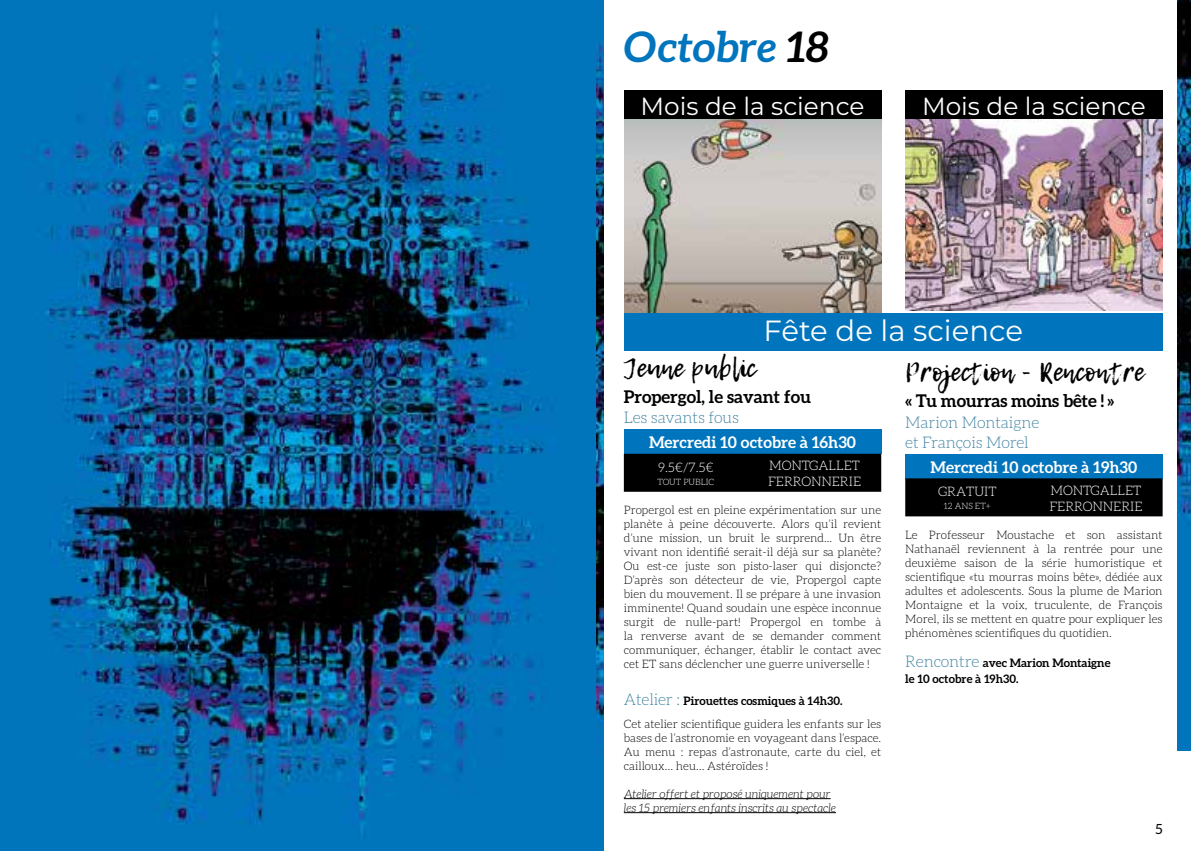
<style>
.page{position:relative;width:1191px;height:851px;background:#fff}
.page>*{position:absolute;margin:0;border:0;box-sizing:border-box;transform-origin:0 0}
.t1{font:italic 700 42px "Aleo";color:#0074bc}
.t2{font:29.2px "Montserrat";color:#fff}
.t3{font:26.2px "Lemon Tuesday";color:#000}
.t4{font:24.8px "Montserrat";color:#fff}
.t5{font:700 17.4px "Aleo";letter-spacing:-.01em;color:#000}
.t6{font:700 16px "Aleo";color:#fff}
.t7{font:300 16px/20.4px "Aleo";letter-spacing:-.01em;color:#4284a3}
.t8{font:14px "Aleo";color:#000}
.t9{font:300 13.2px/15.8px "Aleo";color:#fff}
.t10{font:300 11.6px/14px "Aleo";color:#000;text-align:justify}
.t11{font:italic 300 11.6px/14px "Aleo";color:#000}
.t12{font:700 11.6px/16px "Aleo";color:#000}
.t13{font:300 8.8px "Aleo";color:#fff}
.s1{color:#000}
.s2{font-size:16px;color:#4284a3}
.s3{font-weight:700}
.s4{font-weight:300;font-size:16px;color:#4284a3}
</style>
<div class="page">
<img style="left:595px;top:0;width:9px;height:850px">
<img style="left:1177px;top:0;width:14px;height:750px">
<img style="left:905px;top:119px;width:257px;height:192px">
<img style="left:625px;top:119px;width:256px;height:194px">
<hr style="left:624px;top:798px;width:206px;height:1px;background:#000">
<hr style="left:624px;top:812px;width:212px;height:1px;background:#000">
<div style="left:624px;top:429px;width:257px;height:24px;background:#0074bc"></div>
<div style="left:624px;top:453px;width:257px;height:38px;background:#000"></div>
<div style="left:905px;top:453px;width:257px;height:25px;background:#0074bc"></div>
<div style="left:905px;top:478px;width:257px;height:38px;background:#000"></div>
<div style="left:624px;top:91px;width:257px;height:28px;background:#000"></div>
<div style="left:624px;top:313px;width:538px;height:37px;background:#0074bd"></div>
<div style="left:905px;top:91px;width:257px;height:28px;background:#000"></div>
<img style="left:0;top:0;width:595px;height:850px">
<h1 class="t1" style="left:624px;top:23px;width:207px">Octobre <span class="s1">18</span></h1>
<h3 class="t4" style="left:640px;top:89px;width:225px">Mois de la science</h3>
<h3 class="t4" style="left:922px;top:89px;width:225px">Mois de la science</h3>
<h2 class="t2" style="left:763px;top:311px;width:261px">Fête de la science</h2>
<h3 class="t3" style="left:624px;top:352px;width:133px">Jeune public</h3>
<h3 class="t5" style="left:624px;top:386px;width:189px">Propergol, le savant fou</h3>
<h3 class="t7" style="left:624px;top:407px;width:116px">Les savants fous</h3>
<h3 class="t6" style="left:649px;top:433px;width:209px">Mercredi 10 octobre à 16h30</h3>
<p class="t9" style="left:658px;top:459px;width:57px">9.5€/7.5€</p>
<p class="t13" style="left:657px;top:476px;width:58px">TOUT PUBLIC</p>
<p class="t9" style="left:768px;top:457px;width:95px">MONTGALLET<br>FERRONNERIE</p>
<p class="t10" style="left:624px;top:502px;width:259px">Propergol est en pleine expérimentation sur une planète à peine découverte. Alors qu’il revient d’une mission, un bruit le surprend... Un être vivant non identifié serait-il déjà sur sa planète?<br>Ou est-ce juste son pisto-laser qui disjoncte?<br>D’après son détecteur de vie, Propergol capte bien du mouvement. Il se prépare à une invasion imminente! Quand soudain une espèce inconnue surgit de nulle-part! Propergol en tombe à la renverse avant de se demander comment communiquer, échanger, établir le contact avec cet ET sans déclencher une guerre universelle !</p>
<p class="t10" style="left:624px;top:689px;width:259px;line-height:22.8px"><span class="s2">Atelier :</span> <span class="s3">Pirouettes cosmiques à 14h30.<br></span>Cet atelier scientifique guidera les enfants sur les</p>
<p class="t10" style="left:624px;top:730px;width:259px">bases de l’astronomie en voyageant dans l’espace.<br>Au menu : repas d’astronaute, carte du ciel, et cailloux… heu… Astéroïdes !</p>
<p class="t11" style="left:624px;top:786px;width:214px">Atelier offert et proposé uniquement pour les 15 premiers enfants inscrits au spectacle</p>
<h3 class="t3" style="left:905px;top:356px;width:241px">Projection - Rencontre</h3>
<h3 class="t5" style="left:905px;top:391px;width:211px">« Tu mourras moins bête ! »</h3>
<h3 class="t7" style="left:905px;top:411px;width:136px">Marion Montaigne et François Morel</h3>
<h3 class="t6" style="left:930px;top:457px;width:208px">Mercredi 10 octobre à 19h30</h3>
<p class="t9" style="left:938px;top:483px;width:60px">GRATUIT</p>
<p class="t13" style="left:944px;top:501px;width:48px">12 ANS ET+</p>
<p class="t9" style="left:1049px;top:482px;width:95px">MONTGALLET<br>FERRONNERIE</p>
<p class="t10" style="left:905px;top:527px;width:259px">Le Professeur Moustache et son assistant Nathanaël reviennent à la rentrée pour une deuxième saison de la série humoristique et scientifique «tu mourras moins bête», dédiée aux adultes et adolescents. Sous la plume de Marion Montaigne et la voix, truculente, de François Morel, ils se mettent en quatre pour expliquer les phénomènes scientifiques du quotidien.</p>
<p class="t12" style="left:905px;top:654px;width:207px"><span class="s4">Rencontre</span> avec Marion Montaigne le 10 octobre à 19h30.</p>
<p class="t8" style="left:1155px;top:820px;width:9px">5</p>
</div>
